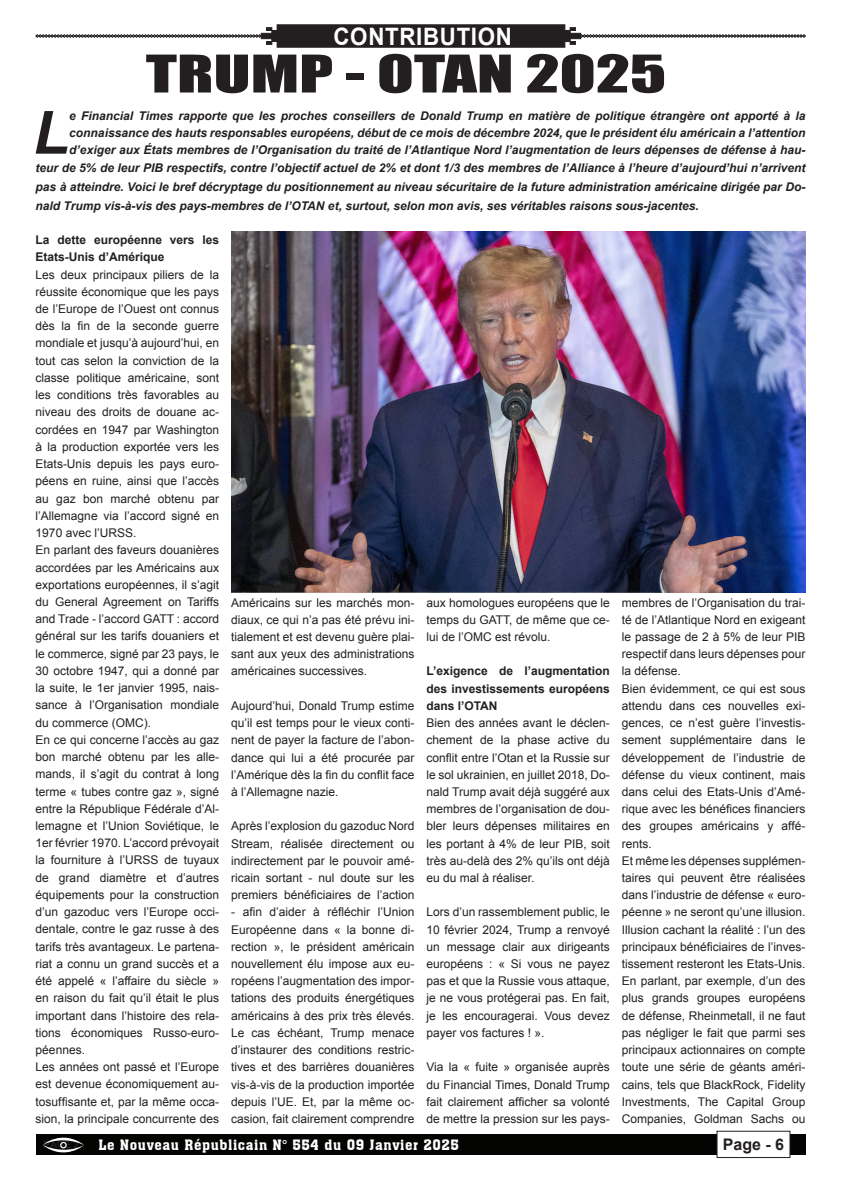
<style>
.page{position:relative;width:842px;height:1191px;background:#fff}
.page>*{position:absolute;margin:0;border:0;box-sizing:border-box;transform-origin:0 0}
.t1{font:italic 700 59.5px "Arial";color:#231f20}
.Normal_wrd_2{font:48px "Impact";color:#231f20;scale:1.41 1}
.t2{font:700 24px "Arial";letter-spacing:.03em;color:#fff;scale:.93 1}
.t3{font:700 16px "Arial";color:#231f20}
.t4{font:14px "Aachen BT";letter-spacing:.04em;color:#fff}
.t5{font:12px/17.2px "Arial";color:#231f20;text-align:justify}
.t6{font:italic 700 12px/17px "Arial";color:#231f20;text-align:justify}
.t7{font:700 12px/17.2px "Arial";color:#231f20}
.t8{font:700 10px "Arial";color:#231f20}
</style>
<div class="page">
<svg style="left:35px;top:24px;width:771px;height:24px"></svg>
<div style="left:36px;top:1134px;width:769px;height:21px;background:#040503"></div>
<svg style="left:43px;top:1137px;width:41px;height:16px"></svg>
<div style="left:60px;top:1141px;width:7px;height:7px;border:1px solid #fff;border-radius:50%"></div>
<div style="left:717px;top:1131px;width:73px;height:26px;background:#fff"></div>
<div style="left:716px;top:1130px;width:74px;height:28px;border:1px solid #231f20"></div>
<img style="left:231px;top:232px;width:574px;height:360px">
<p class="t2" style="left:333px;top:20px;width:193px">CONTRIBUTION</p>
<p class="Normal_wrd_2" style="left:146px;top:36px;width:371px">TRUMP - OTAN 2025</p>
<p class="t1" style="left:33px;top:94px;width:38px">L</p>
<p class="t6" style="left:69px;top:107px;width:738px">e Financial Times rapporte que les proches conseillers de Donald Trump en matière de politique étrangère ont apporté à la connaissance des hauts responsables européens, début de ce mois de décembre 2024, que le président élu américain a l’attention d’exiger aux États membres de l’Organisation du traité de l’Atlantique Nord l’augmentation de leurs dépenses de défense à hau-</p>
<p class="t6" style="left:36px;top:159px;width:771px;line-height:18.6px">teur de 5% de leur PIB respectifs, contre l’objectif actuel de 2% et dont 1/3 des membres de l’Alliance à l’heure d’aujourd’hui n’arrivent pas à atteindre. Voici le bref décryptage du positionnement au niveau sécuritaire de la future administration américaine dirigée par Do&shy;nald Trump vis-à-vis des pays-membres de l’OTAN et, surtout, selon mon avis, ses véritables raisons sous-jacentes.</p>
<p class="t7" style="left:36px;top:232px;width:185px">La dette européenne vers les<br>Etats-Unis d’Amérique</p>
<p class="t5" style="left:36px;top:266px;width:185px">Les deux principaux piliers de la réussite économique que les pays de l’Europe de l’Ouest ont connus dès la fin de la seconde guerre mondiale et jusqu’à aujourd’hui, en tout cas selon la conviction de la classe politique américaine, sont les conditions très favorables au niveau des droits de douane ac&shy;cordées en 1947 par Washington à la production exportée vers les Etats-Unis depuis les pays euro&shy;péens en ruine, ainsi que l’accès au gaz bon marché obtenu par l’Allemagne via l’accord signé en 1970 avec l’URSS.</p>
<p class="t5" style="left:36px;top:541px;width:185px">En parlant des faveurs douanières accordées par les Américains aux exportations européennes, il s’agit du General Agreement on Tariffs and Trade - l’accord GATT : accord général sur les tarifs douaniers et le commerce, signé par 23 pays, le 30 octobre 1947, qui a donné par la suite, le 1er janvier 1995, nais&shy;sance à l’Organisation mondiale du commerce (OMC).</p>
<p class="t5" style="left:36px;top:731px;width:185px">En ce qui concerne l’accès au gaz bon marché obtenu par les alle&shy;mands, il s’agit du contrat à long terme « tubes contre gaz », signé entre la République Fédérale d’Al&shy;lemagne et l’Union Soviétique, le 1er février 1970. L’accord prévoyait la fourniture à l’URSS de tuyaux de grand diamètre et d’autres équipements pour la construction d’un gazoduc vers l’Europe occi&shy;dentale, contre le gaz russe à des tarifs très avantageux. Le partena&shy;riat a connu un grand succès et a été appelé « l’affaire du siècle » en raison du fait qu’il était le plus important dans l’histoire des rela&shy;tions économiques Russo-euro&shy;péennes.</p>
<p class="t5" style="left:36px;top:1058px;width:185px">Les années ont passé et l’Europe est devenue économiquement au&shy;tosuffisante et, par la même occa&shy;sion, la principale concurrente des</p>
<p class="t5" style="left:622px;top:594px;width:185px">membres de l’Organisation du trai&shy;té de l’Atlantique Nord en exigeant le passage de 2 à 5% de leur PIB respectif dans leurs dépenses pour la défense.</p>
<p class="t5" style="left:622px;top:680px;width:185px">Bien évidemment, ce qui est sous attendu dans ces nouvelles exi&shy;gences, ce n’est guère l’investis&shy;sement supplémentaire dans le développement de l’industrie de défense du vieux continent, mais dans celui des Etats-Unis d’Amé&shy;rique avec les bénéfices financiers des groupes américains y affé&shy;rents.</p>
<p class="t5" style="left:622px;top:852px;width:185px">Et même les dépenses supplémen&shy;taires qui peuvent être réalisées dans l’industrie de défense « euro&shy;péenne » ne seront qu’une illusion.<br>Illusion cachant la réalité : l’un des principaux bénéficiaires de l’inves&shy;tissement resteront les Etats-Unis.<br>En parlant, par exemple, d’un des plus grands groupes européens de défense, Rheinmetall, il ne faut pas négliger le fait que parmi ses principaux actionnaires on compte toute une série de géants améri&shy;cains, tels que BlackRock, Fidelity Investments, The Capital Group Companies, Goldman Sachs ou</p>
<p class="t5" style="left:231px;top:594px;width:185px">Américains sur les marchés mon&shy;diaux, ce qui n’a pas été prévu ini&shy;tialement et est devenu guère plai&shy;sant aux yeux des administrations américaines successives.</p>
<p class="t5" style="left:231px;top:697px;width:185px">Aujourd’hui, Donald Trump estime qu’il est temps pour le vieux conti&shy;nent de payer la facture de l’abon&shy;dance qui lui a été procurée par l’Amérique dès la fin du conflit face à l’Allemagne nazie.</p>
<p class="t5" style="left:231px;top:817px;width:185px">Après l’explosion du gazoduc Nord Stream, réalisée directement ou indirectement par le pouvoir amé&shy;ricain sortant - nul doute sur les premiers bénéficiaires de l’action</p>
<p class="t5" style="left:231px;top:903px;width:185px">- afin d’aider à réfléchir l’Union Européenne dans « la bonne di&shy;rection », le président américain nouvellement élu impose aux eu&shy;ropéens l’augmentation des impor&shy;tations des produits énergétiques américains à des prix très élevés.<br>Le cas échéant, Trump menace d’instaurer des conditions restric&shy;tives et des barrières douanières vis-à-vis de la production importée depuis l’UE. Et, par la même oc&shy;casion, fait clairement comprendre</p>
<p class="t5" style="left:426px;top:594px;width:185px">aux homologues européens que le temps du GATT, de même que ce&shy;lui de l’OMC est révolu.</p>
<p class="t7" style="left:426px;top:663px;width:185px;text-align:justify">L’exigence de l’augmentation des investissements européens dans l’OTAN</p>
<p class="t5" style="left:426px;top:714px;width:185px">Bien des années avant le déclen&shy;chement de la phase active du conflit entre l’Otan et la Russie sur le sol ukrainien, en juillet 2018, Do&shy;nald Trump avait déjà suggéré aux membres de l’organisation de dou&shy;bler leurs dépenses militaires en les portant à 4% de leur PIB, soit très au-delà des 2% qu’ils ont déjà eu du mal à réaliser.</p>
<p class="t5" style="left:426px;top:903px;width:185px">Lors d’un rassemblement public, le 10 février 2024, Trump a renvoyé un message clair aux dirigeants européens : « Si vous ne payez pas et que la Russie vous attaque, je ne vous protégerai pas. En fait, je les encouragerai. Vous devez payer vos factures ! ».</p>
<p class="t5" style="left:426px;top:1058px;width:185px">Via la « fuite » organisée auprès du Financial Times, Donald Trump fait clairement afficher sa volonté de mettre la pression sur les pays-</p>
<p class="t8" style="left:44px;top:1138px;width:37px">PAGE 2</p>
<p class="t4" style="left:99px;top:1136px;width:362px">Le Nouveau Républicain N° 554 du 09 Janvier 2025</p>
<p class="t3" style="left:723px;top:1133px;width:63px">Page - 6</p>
</div>
